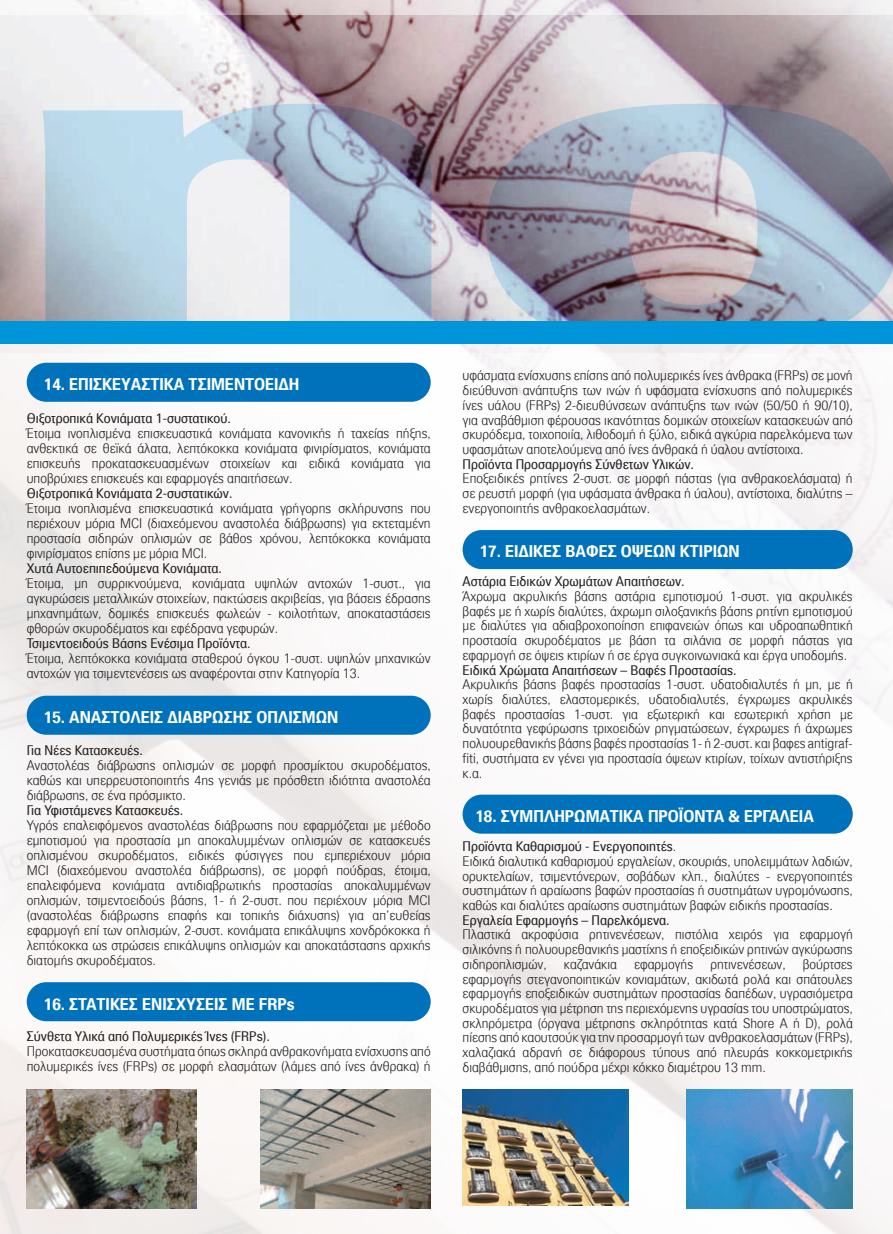
<style>
.page{position:relative;width:893px;height:1234px;background:#fff}
.page>*{position:absolute;margin:0;border:0;box-sizing:border-box;transform-origin:0 0}
.t1{font:700 16.5px "PF Paperback";color:#fff}
.t2{font:300 13.5px/14.7px "PF Paperback";color:#231f20;text-align:justify}
.t3{font:13.5px "PF Paperback";color:#231f20}
.s1{font-weight:400}
</style>
<div class="page">
<img style="left:0;top:0;width:893px;height:321px">
<svg style="left:42px;top:104px;width:389px;height:217px"></svg>
<svg style="left:486px;top:104px;width:407px;height:217px;background:#9f9fad"></svg>
<div style="left:0;top:321px;width:893px;height:23px;background:#0095d9"></div>
<div style="left:27px;top:695px;width:404px;height:39px;background:#0072bc;border-radius:20px"></div>
<div style="left:27px;top:981px;width:404px;height:39px;background:#0072bc;border-radius:20px"></div>
<div style="left:463px;top:530px;width:390px;height:39px;background:#0072bc;border-radius:19px"></div>
<div style="left:463px;top:794px;width:390px;height:39px;background:#0072bc;border-radius:19px"></div>
<img style="left:27px;top:1089px;width:170px;height:119px">
<img style="left:261px;top:1089px;width:170px;height:119px">
<img style="left:463px;top:1089px;width:166px;height:115px">
<img style="left:686px;top:1089px;width:167px;height:119px">
<div style="left:27px;top:362px;width:404px;height:39px;background:#0072bc;border-radius:20px"></div>
<p class="t1" style="left:44px;top:373px;width:257px">14. ΕΠΙΣΚΕΥΑΣΤΙΚΑ ΤΣΙΜΕΝΤΟΕΙΔΗ</p>
<p class="t3" style="left:27px;top:410px;width:206px">Θιξοτροπικά Κονιάματα 1-συστατικού.</p>
<p class="t2" style="left:27px;top:425px;width:406px">Έτοιμα ινοπλισμένα επισκευαστικά κονιάματα κανονικής ή ταχείας πήξης, ανθεκτικά σε θεϊκά άλατα, λεπτόκοκκα κονιάματα φινιρίσματος, κονιάματα επισκευής προκατασκευασμένων στοιχείων και ειδικά κονιάματα για υποβρύχιες επισκευές και εφαρμογές απαιτήσεων.</p>
<p class="t3" style="left:27px;top:485px;width:207px">Θιξοτροπικά Κονιάματα 2-συστατικών.</p>
<p class="t2" style="left:27px;top:500px;width:405px">Έτοιμα ινοπλισμένα επισκευαστικά κονιάματα γρήγορης σκλήρυνσης που περιέχουν μόρια MCI (διαχεόμενου αναστολέα διάβρωσης) για εκτεταμένη προστασία σιδηρών οπλισμών σε βάθος χρόνου, λεπτόκοκκα κονιάματα φινιρίσματος επίσης με μόρια MCI.</p>
<p class="t3" style="left:27px;top:560px;width:197px">Χυτά Αυτοεπιπεδούμενα Κονιάματα.</p>
<p class="t2" style="left:27px;top:575px;width:405px">Έτοιμα, μη συρρικνούμενα, κονιάματα υψηλών αντοχών 1-συστ., για αγκυρώσεις μεταλλικών στοιχείων, πακτώσεις ακριβείας, για βάσεις έδρασης μηχανημάτων, δομικές επισκευές φωλεών - κοιλοτήτων, αποκαταστάσεις φθορών σκυροδέματος και εφέδρανα γεφυρών.</p>
<p class="t3" style="left:27px;top:635px;width:225px">Τσιμεντοειδούς Βάσης Ενέσιμα Προϊόντα.</p>
<p class="t2" style="left:27px;top:650px;width:405px">Έτοιμα, λεπτόκοκκα κονιάματα σταθερού όγκου 1-συστ. υψηλών μηχανικών αντοχών για τσιμεντενέσεις ως αναφέρονται στην Κατηγορία 13.</p>
<p class="t1" style="left:44px;top:706px;width:296px">15. ΑΝΑΣΤΟΛΕΙΣ ΔΙΑΒΡΩΣΗΣ ΟΠΛΙΣΜΩΝ</p>
<p class="t3" style="left:27px;top:741px;width:118px">Για Νέες Κατασκευές.</p>
<p class="t2" style="left:27px;top:757px;width:406px">Αναστολέας διάβρωσης οπλισμών σε μορφή προσμίκτου σκυροδέματος, καθώς και υπερρευστοποιητής 4ης γενιάς με πρόσθετη ιδιότητα αναστολέα διάβρωσης, σε ένα πρόσμικτο.</p>
<p class="t3" style="left:27px;top:801px;width:158px">Για Υφιστάμενες Κατασκευές.</p>
<p class="t2" style="left:27px;top:817px;width:406px">Υγρός επαλειφόμενος αναστολέας διάβρωσης που εφαρμόζεται με μέθοδο εμποτισμού για προστασία μη αποκαλυμμένων οπλισμών σε κατασκευές οπλισμένου σκυροδέματος, ειδικές φύσιγγες που εμπεριέχουν μόρια MCI (διαχεόμενου αναστολέα διάβρωσης), σε μορφή πούδρας, έτοιμα, επαλειφόμενα κονιάματα αντιδιαβρωτικής προστασίας αποκαλυμμένων οπλισμών, τσιμεντοειδούς βάσης, 1- ή 2-συστ. που περιέχουν μόρια MCI (αναστολέας διάβρωσης επαφής και τοπικής διάχυσης) για απ’ευθείας εφαρμογή επί των οπλισμών, 2-συστ. κονιάματα επικάλυψης χονδρόκοκκα ή λεπτόκοκκα ως στρώσεις επικάλυψης οπλισμών και αποκατάστασης αρχικής διατομής σκυροδέματος.</p>
<p class="t1" style="left:44px;top:993px;width:252px">16. ΣΤΑΤΙΚΕΣ ΕΝΙΣΧΥΣΕΙΣ ΜΕ FRPs</p>
<p class="t3" style="left:27px;top:1027px;width:245px">Σύνθετα Υλικά από Πολυμερικές Ίνες (FRPs).</p>
<p class="t2" style="left:27px;top:1043px;width:405px">Προκατασκευασμένα συστήματα όπως σκληρά ανθρακονήματα ενίσχυσης από πολυμερικές ίνες (FRPs) σε μορφή ελασμάτων (λάμες από ίνες άνθρακα) ή</p>
<p class="t2" style="left:463px;top:368px;width:392px">υφάσματα ενίσχυσης επίσης από πολυμερικές ίνες άνθρακα (FRPs) σε μονή διεύθυνση ανάπτυξης των ινών ή υφάσματα ενίσχυσης από πολυμερικές ίνες υάλου (FRPs) 2-διευθύνσεων ανάπτυξης των ινών (50/50 ή 90/10), για αναβάθμιση φέρουσας ικανότητας δομικών στοιχείων κατασκευών από σκυρόδεμα, τοιχοποιία, λιθοδομή ή ξύλο, ειδικά αγκύρια παρελκόμενα των υφασμάτων αποτελούμενα από ίνες άνθρακά ή ύαλου αντίστοιχα.</p>
<p class="t3" style="left:463px;top:455px;width:233px">Προϊόντα Προσαρμογής Σύνθετων Υλικών.</p>
<p class="t2" style="left:463px;top:471px;width:392px">Εποξειδικές ρητίνες 2-συστ. σε μορφή πάστας (για ανθρακοελάσματα) ή σε ρευστή μορφή (για υφάσματα άνθρακα ή ύαλου), αντίστοιχα, διαλύτης – ενεργοποιητής ανθρακοελασμάτων.</p>
<p class="t1" style="left:480px;top:540px;width:261px">17. ΕΙΔΙΚΕΣ ΒΑΦΕΣ ΟΨΕΩΝ ΚΤΙΡΙΩΝ</p>
<p class="t3" style="left:463px;top:573px;width:224px">Αστάρια Ειδικών Χρωμάτων Απαιτήσεων.</p>
<p class="t2" style="left:463px;top:588px;width:392px">Άχρωμα ακρυλικής βάσης αστάρια εμποτισμού 1-συστ. για ακρυλικές βαφές με ή χωρίς διαλύτες, άχρωμη σιλοξανικής βάσης ρητίνη εμποτισμού με διαλύτες για αδιαβροχοποίηση επιφανειών όπως και υδροαπωθητική προστασία σκυροδέματος με βάση τα σιλάνια σε μορφή πάστας για εφαρμογή σε όψεις κτιρίων ή σε έργα συγκοινωνιακά και έργα υποδομής.</p>
<p class="t3" style="left:463px;top:661px;width:275px">Ειδικά Χρώματα Απαιτήσεων – Βαφές Προστασίας.</p>
<p class="t2" style="left:463px;top:676px;width:392px">Ακρυλικής βάσης βαφές προστασίας 1-συστ. υδατοδιαλυτές ή μη, με ή χωρίς διαλύτες, ελαστομερικές, υδατοδιαλυτές, έγχρωμες ακρυλικές βαφές προστασίας 1-συστ. για εξωτερική και εσωτερική χρήση με δυνατότητα γεφύρωσης τριχοειδών ρηγματώσεων, έγχρωμες ή άχρωμες πολυουρεθανικής βάσης βαφές προστασίας 1- ή 2-συστ. και βαφες antigraf&shy;fiti, συστήματα εν γένει για προστασία όψεων κτιρίων, τοίχων αντιστήριξης κ.α.</p>
<p class="t1" style="left:475px;top:805px;width:340px">18. ΣΥΜΠΛΗΡΩΜΑΤΙΚΑ ΠΡΟΪΟΝΤΑ &amp; ΕΡΓΑΛΕΙΑ</p>
<p class="t2" style="left:463px;top:838px;width:392px;text-align:left"><span class="s1">Προϊόντα Καθαρισμού - Ενεργοποιητές</span>.<br>Ειδικά διαλυτικά καθαρισμού εργαλείων, σκουριάς, υπολειμμάτων λαδιών, ορυκτελαίων, τσιμεντόνερων, σοβάδων κλπ., διαλύτες - ενεργοποιητές συστημάτων ή αραίωσης βαφών προστασίας ή συστημάτων υγρομόνωσης, καθώς και διαλύτες αραίωσης συστημάτων βαφών ειδικής προστασίας.</p>
<p class="t3" style="left:463px;top:911px;width:209px">Εργαλεία Εφαρμογής – Παρελκόμενα.</p>
<p class="t2" style="left:463px;top:926px;width:392px">Πλαστικά ακροφύσια ρητινενέσεων, πιστόλια χειρός για εφαρμογή σιλικόνης ή πολυουρεθανικής μαστίχης ή εποξειδικών ρητινών αγκύρωσης σιδηροπλισμών,</p>
<p class="t2" style="left:463px;top:956px;width:392px;text-indent:340px">βούρτσες εφαρμογής στεγανοποιητικών κονιαμάτων, ακιδωτά ρολά και σπάτουλες εφαρμογής εποξειδικών συστημάτων προστασίας δαπέδων, υγρασιόμετρα σκυροδέματος για μέτρηση της περιεχόμενης υγρασίας του υποστρώματος, σκληρόμετρα (όργανα μέτρησης σκληρότητας κατά Shore A ή D), ρολά πίεσης από καουτσούκ για την προσαρμογή των ανθρακοελασμάτων (FRPs), χαλαζιακά αδρανή σε διάφορους τύπους από πλευράς κοκκομετρικής διαβάθμισης, από πούδρα μέχρι κόκκο διαμέτρου 13 mm.</p>
<p class="t2" style="left:564px;top:956px;width:55px">καζανάκια</p>
<p class="t2" style="left:634px;top:956px;width:61px">εφαρμογής</p>
<p class="t2" style="left:710px;top:956px;width:77px">ρητινενέσεων,</p>
</div>
